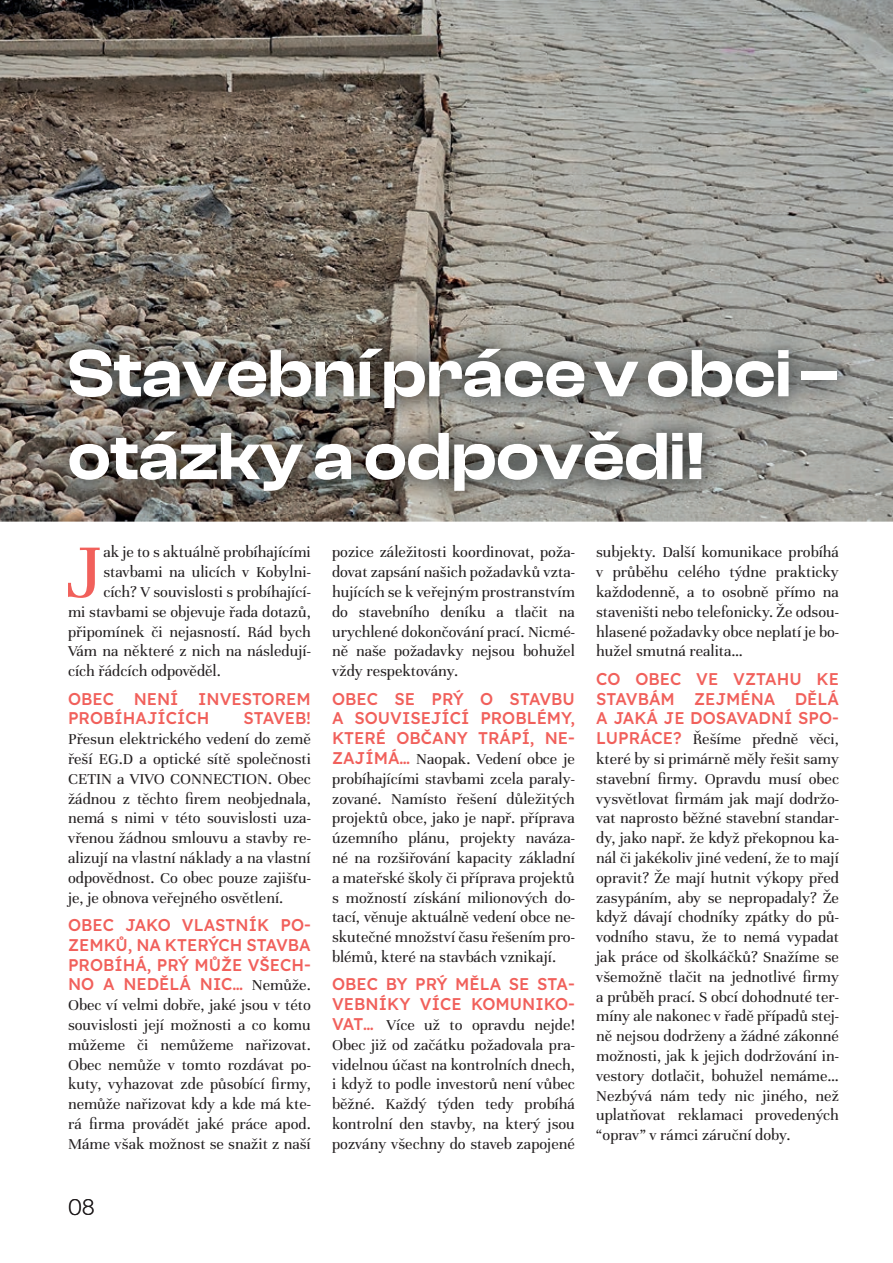
<style>
.page{position:relative;width:893px;height:1263px;background:#fff}
.page>*{position:absolute;margin:0;border:0;box-sizing:border-box;transform-origin:0 0}
.t1{font:82.8px "Unna";color:#f1605b}
.t2{font:700 69px/82.8px "Clash Display Variable";color:#fff}
.t3{font:200 22.5px "Readex Pro";color:#231f20}
.t4{font:16.5px/19.8px "Unna";color:#231f20;text-align:justify}
.t5{font:500 16.5px/19.8px "Readex Pro";color:#f1605b;text-align:justify}
.s1{font-family:"Unna";font-weight:400;color:#231f20}
.s2{font-family:"Readex Pro";font-weight:500;color:#f1605b}
</style>
<div class="page">
<img style="left:0;top:0;width:893px;height:522px">
<img style="left:47px;top:325px;width:813px;height:189px">
<h2 class="t2" style="left:68px;top:332px;width:772px">Stavební práce v obci – otázky a odpovědi!</h2>
<h1 class="t1" style="left:66px;top:513px;width:39px">J</h1>
<p class="t4" style="left:103px;top:541px;width:209px">ak je to s aktuálně probíhajícími</p>
<p class="t4" style="left:103px;top:561px;width:209px">stavbami na ulicích v Kobylni-</p>
<p class="t4" style="left:103px;top:581px;width:209px">cích? V souvislosti s probíhající-</p>
<p class="t4" style="left:68px;top:601px;width:244px">mi stavbami se objevuje řada dotazů,</p>
<p class="t4" style="left:68px;top:621px;width:244px">připomínek či nejasností. Rád bych</p>
<p class="t4" style="left:68px;top:640px;width:244px">Vám na některé z nich na následují-</p>
<p class="t4" style="left:68px;top:660px;width:154px">cích řádcích odpověděl.</p>
<p class="t5" style="left:68px;top:689px;width:244px">OBEC NENÍ INVESTOREM<br>PROBÍHAJÍCÍCH</p>
<p class="t5" style="left:243px;top:709px;width:69px">STAVEB!</p>
<p class="t4" style="left:68px;top:728px;width:244px">Přesun elektrického vedení do země řeší EG.D a optické sítě společnosti CETIN a VIVO CONNECTION. Obec žádnou z těchto firem neobjednala, nemá s nimi v této souvislosti uza&shy;vřenou žádnou smlouvu a stavby re&shy;alizují na vlastní náklady a na vlastní odpovědnost. Co obec pouze zajišťu&shy;je, je obnova veřejného osvětlení.</p>
<p class="t5" style="left:68px;top:915px;width:244px">OBEC JAKO VLASTNÍK PO-ZEMKŮ, NA KTERÝCH STAVBA PROBÍHÁ, PRÝ MŮŽE VŠECH-NO A NEDĚLÁ NIC… <span class="s1">Nemůže.</span></p>
<p class="t4" style="left:68px;top:994px;width:244px">Obec ví velmi dobře, jaké jsou v této souvislosti její možnosti a co komu můžeme či nemůžeme nařizovat.<br>Obec nemůže v tomto rozdávat po&shy;kuty, vyhazovat zde působící firmy, nemůže nařizovat kdy a kde má kte&shy;rá firma provádět jaké práce apod.<br>Máme však možnost se snažit z naší</p>
<h3 class="t3" style="left:68px;top:1189px;width:28px">08</h3>
<p class="t4" style="left:332px;top:541px;width:244px">pozice záležitosti koordinovat, poža&shy;dovat zapsání našich požadavků vzta&shy;hujících se k veřejným prostranstvím do stavebního deníku a tlačit na urychlené dokončování prací. Nicmé&shy;ně naše požadavky nejsou bohužel vždy respektovány.</p>
<p class="t5" style="left:332px;top:689px;width:244px">OBEC SE PRÝ O STAVBU A SOUVISEJÍCÍ PROBLÉMY, KTERÉ OBČANY TRÁPÍ, NE-</p>
<p class="t4" style="left:332px;top:748px;width:244px"><span class="s2">ZAJÍMÁ…</span> Naopak. Vedení obce je probíhajícími stavbami zcela paraly&shy;zované. Namísto řešení důležitých projektů obce, jako je např. příprava územního plánu, projekty naváza&shy;né na rozšiřování kapacity základní a mateřské školy či příprava projektů s možností získání milionových do&shy;tací, věnuje aktuálně vedení obce ne&shy;skutečné množství času řešením pro&shy;blémů, které na stavbách vznikají.</p>
<p class="t5" style="left:332px;top:975px;width:244px">OBEC BY PRÝ MĚLA SE STA-<br>VEBNÍKY VÍCE KOMUNIKO-</p>
<p class="t4" style="left:332px;top:1014px;width:244px"><span class="s2">VAT…</span> Více už to opravdu nejde!<br>Obec již od začátku požadovala pra&shy;videlnou účast na kontrolních dnech, i když to podle investorů není vůbec běžné. Každý týden tedy probíhá kontrolní den stavby, na který jsou pozvány všechny do staveb zapojené</p>
<p class="t4" style="left:596px;top:541px;width:244px">subjekty. Další komunikace probíhá v průběhu celého týdne prakticky každodenně, a to osobně přímo na staveništi nebo telefonicky. Že odsou&shy;hlasené požadavky obce neplatí je bo&shy;hužel smutná realita…</p>
<p class="t5" style="left:596px;top:669px;width:244px">CO OBEC VE VZTAHU KE STAVBÁM ZEJMÉNA DĚLÁ A JAKÁ JE DOSAVADNÍ SPO-</p>
<p class="t4" style="left:596px;top:728px;width:244px"><span class="s2">LUPRÁCE?</span> Řešíme předně věci, které by si primárně měly řešit samy stavební firmy. Opravdu musí obec vysvětlovat firmám jak mají dodržo&shy;vat naprosto běžné stavební standar&shy;dy, jako např. že když překopnou ka&shy;nál či jakékoliv jiné vedení, že to mají opravit? Že mají hutnit výkopy před zasypáním, aby se nepropadaly? Že když dávají chodníky zpátky do pů&shy;vodního stavu, že to nemá vypadat jak práce od školkáčků? Snažíme se všemožně tlačit na jednotlivé firmy a průběh prací. S obcí dohodnuté ter&shy;míny ale nakonec v řadě případů stej&shy;ně nejsou dodrženy a žádné zákonné možnosti, jak k jejich dodržování in&shy;vestory dotlačit, bohužel nemáme… Nezbývá nám tedy nic jiného, než uplatňovat reklamaci provedených “oprav” v rámci záruční doby.</p>
</div>
